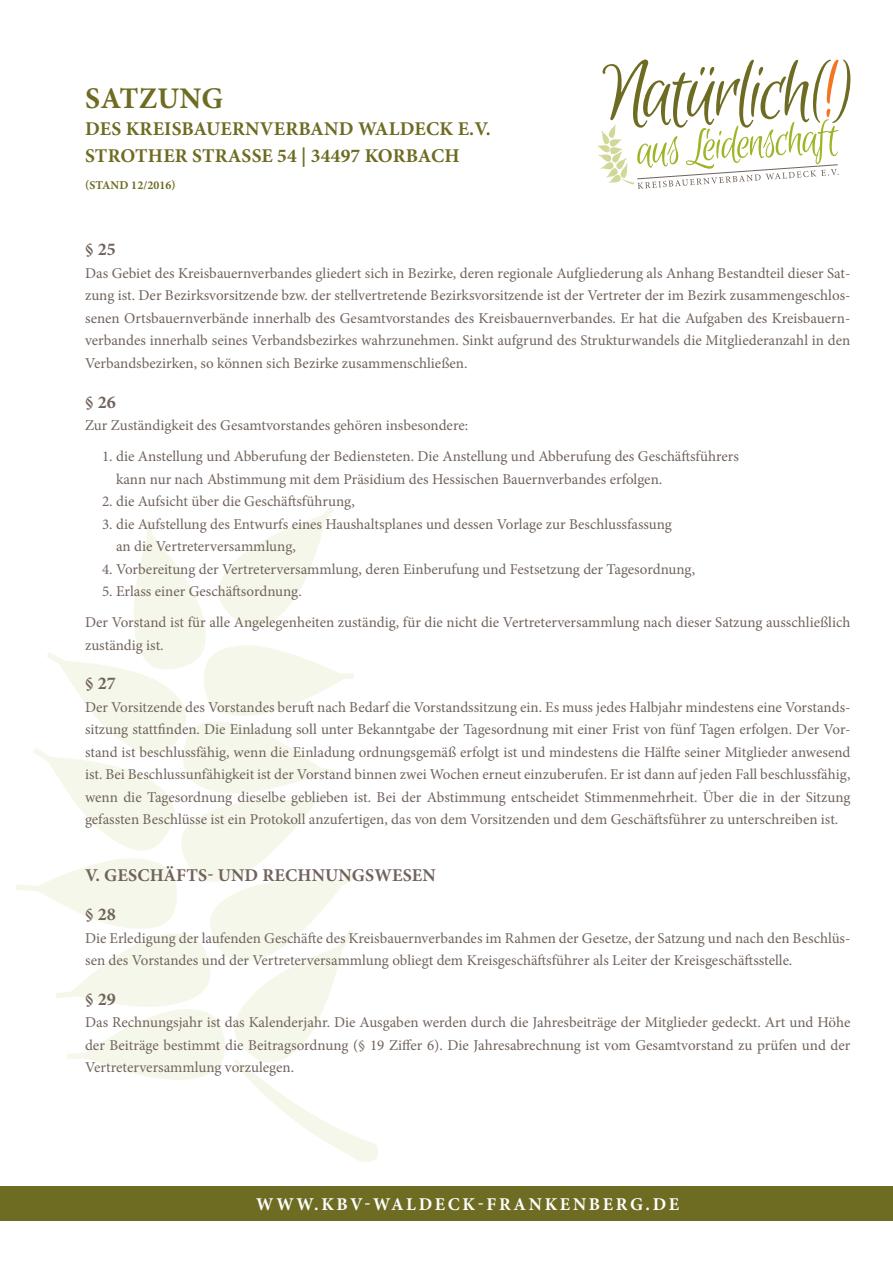
<style>
.page{position:relative;width:893px;height:1263px;background:#fff}
.page>*{position:absolute;margin:0;border:0;box-sizing:border-box;transform-origin:0 0}
.t1{font:700 30px "Minion Pro";letter-spacing:.01em;color:#6e6b22}
.t2{font:700 19.5px/27px "Minion Pro";letter-spacing:.01em;color:#6e6b22}
.t3{font:700 18px/39.5px "Minion Pro";letter-spacing:.01em;color:#71635c}
.t4{font:700 18px "Minion Pro";letter-spacing:.15em;color:#fff}
.t5{font:15px/22.5px "Minion Pro";color:#71635c}
.t6{font:700 12px "Minion Pro";letter-spacing:.01em;color:#6e6b22}
</style>
<div class="page">
<div style="left:0;top:1186px;width:893px;height:34px;background:#6e6b22"></div>
<svg style="left:16px;top:507px;width:362px;height:655px"></svg>
<svg style="left:598px;top:60px;width:252px;height:129px"></svg>
<h1 class="t1" style="left:85px;top:77px;width:139px">SATZUNG</h1>
<h2 class="t2" style="left:85px;top:115px;width:407px">DES KREISBAUERNVERBAND WALDECK E.V.<br>STROTHER STRASSE 54 | 34497 KORBACH</h2>
<p class="t6" style="left:85px;top:177px;width:92px">(STAND 12/2016)</p>
<p class="t3" style="left:85px;top:230px;width:32px">§ 25</p>
<p class="t5" style="left:85px;top:262px;width:767px;text-align:justify">Das Gebiet des Kreisbauernverbandes gliedert sich in Bezirke, deren regionale Aufgliederung als Anhang Bestandteil dieser Sat&shy;zung ist. Der Bezirksvorsitzende bzw. der stellvertretende Bezirksvorsitzende ist der Vertreter der im Bezirk zusammengeschlos&shy;senen Ortsbauernverbände innerhalb des Gesamtvorstandes des Kreisbauernverbandes. Er hat die Aufgaben des Kreisbauern&shy;verbandes innerhalb seines Verbandsbezirkes wahrzunehmen. Sinkt aufgrund des Strukturwandels die Mitgliederanzahl in den Verbandsbezirken, so können sich Bezirke zusammenschließen.</p>
<p class="t3" style="left:85px;top:382px;width:32px">§ 26</p>
<p class="t5" style="left:85px;top:414px;width:385px">Zur Zuständigkeit des Gesamtvorstandes gehören insbesondere:</p>
<p class="t5" style="left:116px;top:445px;width:624px;text-indent:-14px">1. die Anstellung und Abberufung der Bediensteten. Die Anstellung und Abberufung des Geschäftsführers kann nur nach Abstimmung mit dem Präsidium des Hessischen Bauernverbandes erfolgen.</p>
<p class="t5" style="left:102px;top:490px;width:254px">2. die Aufsicht über die Geschäftsführung,</p>
<p class="t5" style="left:116px;top:512px;width:557px;text-indent:-14px">3. die Aufstellung des Entwurfs eines Haushaltsplanes und dessen Vorlage zur Beschlussfassung an die Vertreterversammlung,</p>
<p class="t5" style="left:102px;top:557px;width:595px">4. Vorbereitung der Vertreterversammlung, deren Einberufung und Festsetzung der Tagesordnung,</p>
<p class="t5" style="left:85px;top:576px;width:767px;line-height:31px;text-indent:17px">5. Erlass einer Geschäftsordnung.<br>Der Vorstand ist für alle Angelegenheiten zuständig, für die nicht die Vertreterversammlung nach dieser Satzung ausschließlich</p>
<p class="t5" style="left:85px;top:633px;width:80px">zuständig ist.</p>
<p class="t3" style="left:85px;top:663px;width:32px">§ 27</p>
<p class="t5" style="left:85px;top:696px;width:767px;text-align:justify">Der Vorsitzende des Vorstandes beruft nach Bedarf die Vorstandssitzung ein. Es muss jedes Halbjahr mindestens eine Vorstands&shy;sitzung stattfinden. Die Einladung soll unter Bekanntgabe der Tagesordnung mit einer Frist von fünf Tagen erfolgen. Der Vor&shy;stand ist beschlussfähig, wenn die Einladung ordnungsgemäß erfolgt ist und mindestens die Hälfte seiner Mitglieder anwesend ist. Bei Beschlussunfähigkeit ist der Vorstand binnen zwei Wochen erneut einzuberufen. Er ist dann auf jeden Fall beschlussfähig, wenn die Tagesordnung dieselbe geblieben ist. Bei der Abstimmung entscheidet Stimmenmehrheit. Über die in der Sitzung gefassten Beschlüsse ist ein Protokoll anzufertigen, das von dem Vorsitzenden und dem Geschäftsführer zu unterschreiben ist.</p>
<p class="t3" style="left:85px;top:855px;width:352px">V. GESCHÄFTS- UND RECHNUNGSWESEN § 28</p>
<p class="t5" style="left:85px;top:927px;width:767px">Die Erledigung der laufenden Geschäfte des Kreisbauernverbandes im Rahmen der Gesetze, der Satzung und nach den Beschlüs&shy;sen des Vorstandes und der Vertreterversammlung obliegt dem Kreisgeschäftsführer als Leiter der Kreisgeschäftsstelle.</p>
<p class="t3" style="left:85px;top:979px;width:32px">§ 29</p>
<p class="t5" style="left:85px;top:1011px;width:767px;text-align:justify">Das Rechnungsjahr ist das Kalenderjahr. Die Ausgaben werden durch die Jahresbeiträge der Mitglieder gedeckt. Art und Höhe der Beiträge bestimmt die Beitragsordnung (§ 19 Ziffer 6). Die Jahresabrechnung ist vom Gesamtvorstand zu prüfen und der Vertreterversammlung vorzulegen.</p>
<p class="t4" style="left:256px;top:1191px;width:21px">WWW</p>
<p class="t4" style="left:314px;top:1191px;width:367px">.KBV-WALDECK-FRANKENBERG.DE</p>
</div>
